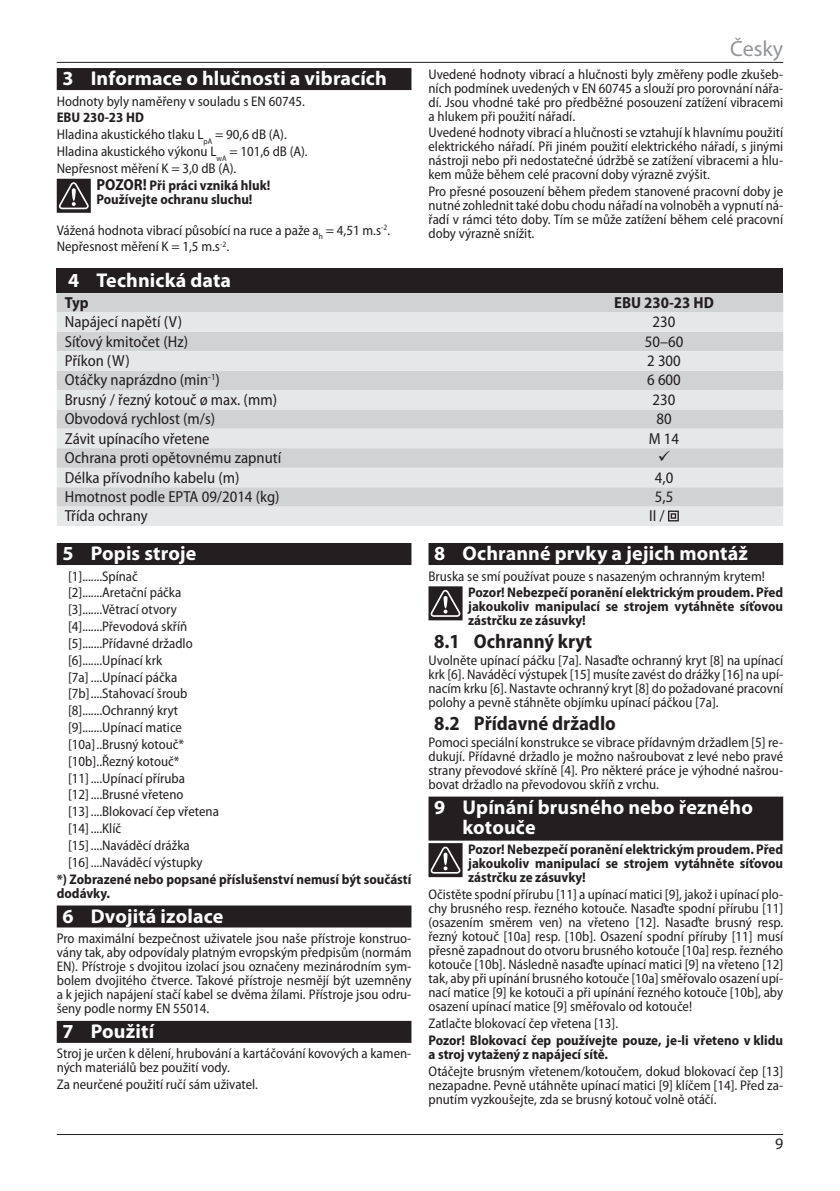
<style>
.page{position:relative;width:840px;height:1191px;background:#fff}
.page>*{position:absolute;margin:0;border:0;box-sizing:border-box;transform-origin:0 0}
.t1{font:22px "Myriad Pro";color:#939598}
.t2{font:700 20px/20px "Myriad Pro";letter-spacing:.005em;color:#fff}
.t3{font:700 semi-condensed 20px "Myriad Pro";color:#231f20}
.Parametry{font:semi-condensed 16px "Myriad Pro";color:#231f20}
.Parametry-2{font:700 semi-condensed 16px "Myriad Pro";color:#231f20}
.t4{font:16px "Myriad Pro";color:#231f20}
.Text_zakl{font:semi-condensed 14px/14px "Myriad Pro";color:#231f20;text-align:justify}
.Popis{font:semi-condensed 14px "Myriad Pro";color:#231f20}
.Text_zakl_-_pozor{font:700 semi-condensed 14px/14px "Myriad Pro";color:#231f20;text-align:justify}
.Text_zakl_-_tucne{font:700 semi-condensed 14px/14px "Myriad Pro";color:#231f20}
.s1{font-size:16px}
</style>
<div class="page">
<hr style="left:57px;top:62px;width:725px;height:1px;background:#231f20">
<hr style="left:57px;top:1134px;width:725px;height:1px;background:#231f20">
<div style="left:57px;top:543px;width:354px;height:22px;background:#231f20"></div>
<div style="left:57px;top:905px;width:354px;height:22px;background:#231f20"></div>
<div style="left:57px;top:1021px;width:354px;height:22px;background:#231f20"></div>
<div style="left:428px;top:543px;width:354px;height:22px;background:#231f20"></div>
<div style="left:428px;top:796px;width:354px;height:44px;background:#231f20"></div>
<svg style="left:428px;top:586px;width:34px;height:34px"></svg>
<svg style="left:428px;top:843px;width:34px;height:34px"></svg>
<div style="left:57px;top:268px;width:725px;height:25px;background:#231f20"></div>
<div style="left:57px;top:293px;width:725px;height:19px;background:#d1d2d4"></div>
<svg style="left:57px;top:312px;width:725px;height:214px;fill:#e6e7e9"></svg>
<svg style="left:667px;top:510px;width:11px;height:11px"></svg>
<div style="left:57px;top:68px;width:354px;height:22px;background:#231f20"></div>
<svg style="left:57px;top:179px;width:34px;height:34px"></svg>
<svg style="left:658px;top:451px;width:11px;height:10px"></svg>
<p class="t2" style="left:62px;top:69px;width:326px">3 Informace o hlučnosti a vibracích</p>
<p class="Text_zakl" style="left:57px;top:94px;width:249px">Hodnoty byly naměřeny v souladu s EN 60745.</p>
<p class="Text_zakl_-_tucne" style="left:57px;top:111px;width:89px">EBU 230‑23 HD</p>
<p class="Text_zakl" style="left:57px;top:128px;width:231px">Hladina akustického tlaku L<sub>pA</sub> = 90,6 dB (A).</p>
<p class="Text_zakl" style="left:57px;top:145px;width:252px">Hladina akustického výkonu L<sub>wA</sub> = 101,6 dB (A).</p>
<p class="Text_zakl" style="left:57px;top:161px;width:181px">Nepřesnost měření K = 3,0 dB (A).</p>
<p class="Text_zakl_-_pozor" style="left:96px;top:178px;width:175px"><span class="s1">POZOR!</span> Při práci vzniká hluk!</p>
<p class="Text_zakl_-_tucne" style="left:96px;top:192px;width:157px">Používejte ochranu sluchu!</p>
<p class="Text_zakl" style="left:57px;top:223px;width:335px">Vážená hodnota vibrací působící na ruce a paže a<sub>h</sub> = 4,51 m.s<sup>‑2</sup>.</p>
<p class="Text_zakl" style="left:57px;top:240px;width:174px">Nepřesnost měření K = 1,5 m.s<sup>-2</sup>.</p>
<h1 class="t1" style="left:729px;top:37px;width:55px">Česky</h1>
<p class="Text_zakl" style="left:428px;top:67px;width:356px">Uvedené hodnoty vibrací a hlučnosti byly změřeny podle zkušeb&shy;ních podmínek uvedených v EN 60745 a slouží pro porovnání nářa&shy;dí. Jsou vhodné také pro předběžné posouzení zatížení vibracemi a hlukem při použití nářadí.</p>
<p class="Text_zakl" style="left:428px;top:126px;width:356px">Uvedené hodnoty vibrací a hlučnosti se vztahují k hlavnímu použití elektrického nářadí. Při jiném použití elektrického nářadí, s jinými nástroji nebo při nedostatečné údržbě se zatížení vibracemi a hlu&shy;kem může během celé pracovní doby výrazně zvýšit.</p>
<p class="Text_zakl" style="left:428px;top:185px;width:356px">Pro přesné posouzení během předem stanovené pracovní doby je nutné zohlednit také dobu chodu nářadí na volnoběh a vypnutí ná&shy;řadí v rámci této doby. Tím se může zatížení během celé pracovní doby výrazně snížit.</p>
<p class="t2" style="left:68px;top:271px;width:164px">4 Technická data</p>
<p class="Parametry-2" style="left:65px;top:294px;width:25px">Typ</p>
<p class="Parametry-2" style="left:614px;top:294px;width:101px">EBU 230‑23 HD</p>
<p class="Parametry" style="left:65px;top:313px;width:119px">Napájecí napětí (V)</p>
<p class="Parametry" style="left:652px;top:313px;width:24px">230</p>
<p class="Parametry" style="left:65px;top:333px;width:125px">Síťový kmitočet (Hz)</p>
<p class="Parametry" style="left:644px;top:333px;width:40px">50–60</p>
<p class="Parametry" style="left:65px;top:352px;width:66px">Příkon (W)</p>
<p class="Parametry" style="left:647px;top:352px;width:35px">2 300</p>
<p class="Parametry" style="left:65px;top:371px;width:156px">Otáčky naprázdno (min<sup>-1</sup>)</p>
<p class="Parametry" style="left:647px;top:371px;width:35px">6 600</p>
<p class="Parametry" style="left:65px;top:391px;width:214px">Brusný / řezný kotouč ø max. (mm)</p>
<p class="Parametry" style="left:652px;top:391px;width:24px">230</p>
<p class="Parametry" style="left:65px;top:410px;width:152px">Obvodová rychlost (m/s)</p>
<p class="Parametry" style="left:656px;top:410px;width:17px">80</p>
<p class="Parametry" style="left:65px;top:429px;width:146px">Závit upínacího vřetene</p>
<p class="Parametry" style="left:648px;top:429px;width:32px">M 14</p>
<p class="Parametry" style="left:65px;top:449px;width:218px">Ochrana proti opětovnému zapnutí</p>
<p class="Parametry" style="left:65px;top:469px;width:176px">Délka přívodního kabelu (m)</p>
<p class="Parametry" style="left:654px;top:469px;width:20px">4,0</p>
<p class="Parametry" style="left:65px;top:488px;width:216px">Hmotnost podle EPTA 09/2014 (kg)</p>
<p class="Parametry" style="left:654px;top:488px;width:20px">5,5</p>
<p class="Parametry" style="left:65px;top:507px;width:84px">Třída ochrany</p>
<p class="Parametry" style="left:649px;top:507px;width:17px">II /</p>
<p class="t2" style="left:62px;top:543px;width:135px">5 Popis stroje</p>
<p class="Popis" style="left:68px;top:568px;width:71px">[1].......Spínač</p>
<p class="Popis" style="left:68px;top:585px;width:115px">[2].......Aretační páčka</p>
<p class="Popis" style="left:68px;top:602px;width:110px">[3].......Větrací otvory</p>
<p class="Popis" style="left:68px;top:619px;width:121px">[4].......Převodová skříň</p>
<p class="Popis" style="left:68px;top:635px;width:126px">[5].......Přídavné držadlo</p>
<p class="Popis" style="left:68px;top:652px;width:96px">[6].......Upínací krk</p>
<p class="Popis" style="left:68px;top:669px;width:111px">[7a] ....Upínací páčka</p>
<p class="Popis" style="left:68px;top:686px;width:121px">[7b]....Stahovací šroub</p>
<p class="Popis" style="left:68px;top:703px;width:112px">[8].......Ochranný kryt</p>
<p class="Popis" style="left:68px;top:720px;width:115px">[9].......Upínací matice</p>
<p class="Popis" style="left:68px;top:736px;width:117px">[10a]..Brusný kotouč*</p>
<p class="Popis" style="left:68px;top:753px;width:113px">[10b]..Řezný kotouč*</p>
<p class="Popis" style="left:68px;top:770px;width:118px">[11]....Upínací příruba</p>
<p class="Popis" style="left:68px;top:787px;width:117px">[12]....Brusné vřeteno</p>
<p class="Popis" style="left:68px;top:804px;width:152px">[13]....Blokovací čep vřetena</p>
<p class="Popis" style="left:68px;top:821px;width:54px">[14]....Klíč</p>
<p class="Popis" style="left:68px;top:837px;width:123px">[15]....Naváděcí drážka</p>
<p class="Popis" style="left:68px;top:854px;width:136px">[16]....Naváděcí výstupky</p>
<p class="Text_zakl_-_tucne" style="left:57px;top:872px;width:356px">*) Zobrazené nebo popsané příslušenství nemusí být součástí dodávky.</p>
<p class="t2" style="left:62px;top:906px;width:162px">6 Dvojitá izolace</p>
<p class="Text_zakl" style="left:57px;top:931px;width:356px">Pro maximální bezpečnost uživatele jsou naše přístroje konstruo&shy;vány tak, aby odpovídaly platným evropským předpisům (normám EN). Přístroje s dvojitou izolací jsou označeny mezinárodním sym&shy;bolem dvojitého čtverce. Takové přístroje nesmějí být uzemněny a k jejich napájení stačí kabel se dvěma žílami. Přístroje jsou odru&shy;šeny podle normy EN 55014.</p>
<p class="t2" style="left:62px;top:1021px;width:93px">7 Použití</p>
<p class="Text_zakl" style="left:57px;top:1047px;width:356px">Stroj je určen k dělení, hrubování a kartáčování kovových a kamen&shy;ných materiálů bez použití vody.</p>
<p class="Text_zakl" style="left:57px;top:1077px;width:203px">Za neurčené použití ručí sám uživatel.</p>
<p class="t2" style="left:434px;top:543px;width:315px">8 Ochranné prvky a jejich montáž</p>
<p class="Text_zakl" style="left:428px;top:569px;width:338px">Bruska se smí používat pouze s nasazeným ochranným krytem!</p>
<p class="Text_zakl_-_pozor" style="left:468px;top:586px;width:316px">Pozor! Nebezpečí poranění elektrickým proudem. Před jakoukoliv manipulací se strojem vytáhněte síťovou zástrčku ze zásuvky!</p>
<p class="t3" style="left:434px;top:630px;width:159px">8.1 Ochranný kryt</p>
<p class="Text_zakl" style="left:428px;top:653px;width:356px">Uvolněte upínací páčku [7a]. Nasaďte ochranný kryt [8] na upínací krk [6]. Naváděcí výstupek [15] musíte zavést do drážky [16] na upí&shy;nacím krku [6]. Nastavte ochranný kryt [8] do požadované pracovní polohy a pevně stáhněte objímku upínací páčkou [7a].</p>
<p class="t3" style="left:434px;top:712px;width:183px">8.2 Přídavné držadlo</p>
<p class="Text_zakl" style="left:428px;top:735px;width:356px">Pomoci speciální konstrukce se vibrace přídavným držadlem [5] re&shy;dukují. Přídavné držadlo je možno našroubovat z levé nebo pravé strany převodové skříně [4]. Pro některé práce je výhodné našrou&shy;bovat držadlo na převodovou skříň z vrchu.</p>
<p class="t2" style="left:462px;top:797px;width:292px;text-indent:-28px">9 Upínání brusného nebo řezného kotouče</p>
<p class="Text_zakl_-_pozor" style="left:468px;top:842px;width:316px">Pozor! Nebezpečí poranění elektrickým proudem. Před jakoukoliv manipulací se strojem vytáhněte síťovou zástrčku ze zásuvky!</p>
<p class="Text_zakl" style="left:428px;top:887px;width:356px">Očistěte spodní přírubu [11] a upínací matici [9], jakož i upínací plo&shy;chy brusného resp. řezného kotouče. Nasaďte spodní přírubu [11] (osazením směrem ven) na vřeteno [12]. Nasaďte brusný resp. řezný kotouč [10a] resp. [10b]. Osazení spodní příruby [11] musí přesně zapadnout do otvoru brusného kotouče [10a] resp. řezného kotouče [10b]. Následně nasaďte upínací matici [9] na vřeteno [12] tak, aby při upínání brusného kotouče [10a] směřovalo osazení upí&shy;nací matice [9] ke kotouči a při upínání řezného kotouče [10b], aby osazení upínací matice [9] směřovalo od kotouče!</p>
<p class="Text_zakl" style="left:428px;top:1016px;width:191px">Zatlačte blokovací čep vřetena [13].</p>
<p class="Text_zakl_-_tucne" style="left:428px;top:1033px;width:356px">Pozor! Blokovací čep používejte pouze, je-li vřeteno v klidu a stroj vytažený z napájecí sítě.</p>
<p class="Text_zakl" style="left:428px;top:1064px;width:356px">Otáčejte brusným vřetenem/kotoučem, dokud blokovací čep [13] nezapadne. Pevně utáhněte upínací matici [9] klíčem [14]. Před za&shy;pnutím vyzkoušejte, zda se brusný kotouč volně otáčí.</p>
<p class="t4" style="left:774px;top:1135px;width:10px">9</p>
</div>
